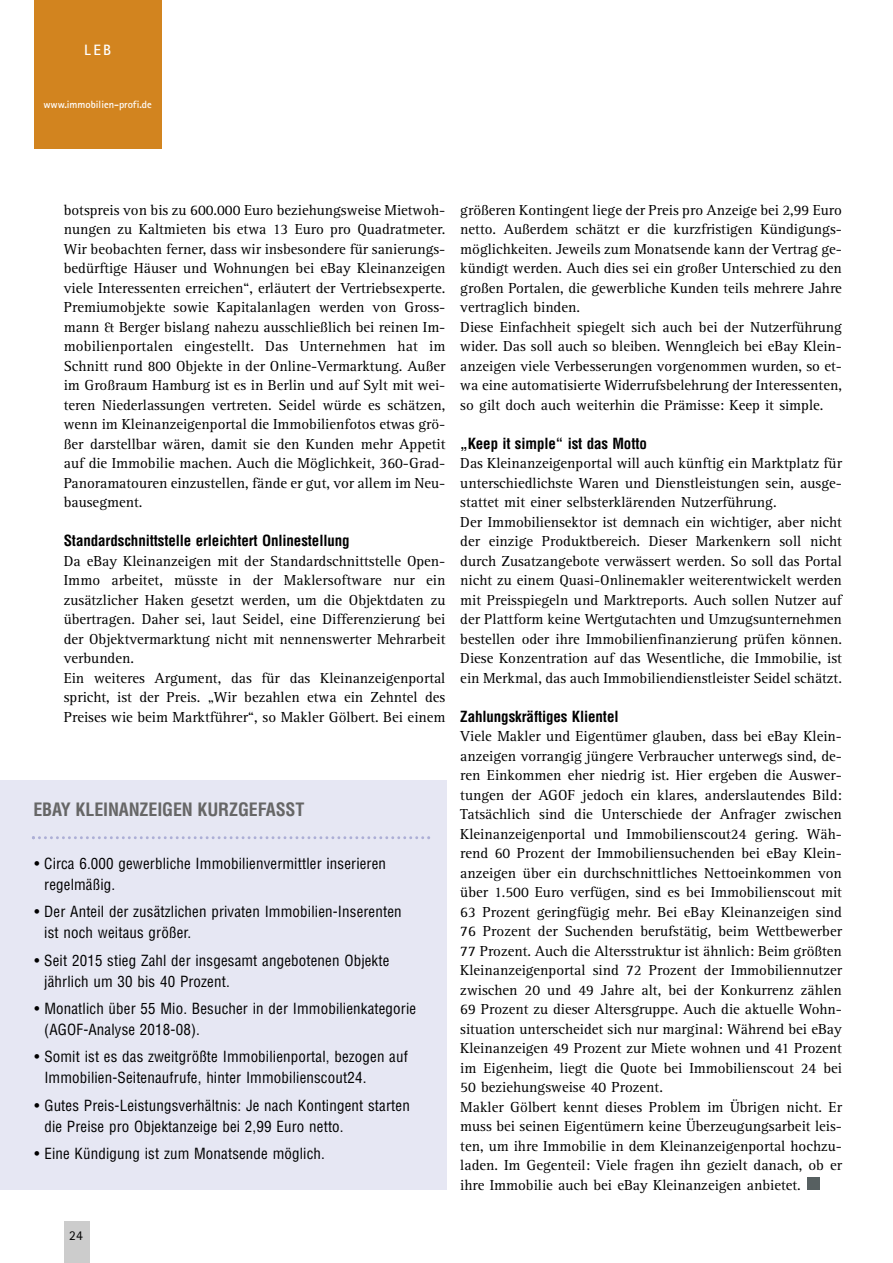
<style>
.page{position:relative;width:893px;height:1263px;background:#fff}
.page>*{position:absolute;margin:0;border:0;box-sizing:border-box;transform-origin:0 0}
.t1{font:700 condensed 18px "Helvetica";letter-spacing:-.01em;color:#666}
.t2{font:15px/19.5px "Rotis Serif";color:#000}
.t3{font:condensed 15px/21px "Helvetica";letter-spacing:.01em;color:#000}
.t4{font:700 condensed 15px "Helvetica";letter-spacing:-.01em;color:#000}
.t5{font:700 15px "Rotis Sans Serif";color:#fff}
.t6{font:13.5px "Rotis Sans Serif";color:#000}
.t7{font:700 10.5px "Rotis Sans Serif";color:#fff}
</style>
<div class="page">
<div style="left:64px;top:1220px;width:25px;height:43px;background:#ccc"></div>
<div style="left:808px;top:1177px;width:12px;height:13px;background:#576061"></div>
<div style="left:34px;top:0;width:128px;height:149px;background:#d2841f"></div>
<div style="left:0;top:780px;width:446px;height:409px;background:#e6e7f3"></div>
<svg style="left:32px;top:836px;width:398px;height:3px"></svg>
<p class="t5" style="left:84px;top:45px;width:29px">LEB</p>
<p class="t7" style="left:43px;top:101px;width:110px">www.immobilien-profi.de</p>
<p class="t2" style="left:64px;top:201px;width:383px;text-align:justify">botspreis von bis zu 600.000 Euro beziehungsweise Mietwoh&shy;nungen zu Kaltmieten bis etwa 13 Euro pro Quadratmeter.<br>Wir beobachten ferner, dass wir insbesondere für sanierungs&shy;bedürftige Häuser und Wohnungen bei eBay Kleinanzeigen viele Interessenten erreichen“, erläutert der Vertriebsexperte.<br>Premiumobjekte sowie Kapitalanlagen werden von Gross&shy;mann &amp; Berger bislang nahezu ausschließlich bei reinen Im&shy;mobilienportalen eingestellt. Das Unternehmen hat im Schnitt rund 800 Objekte in der Online-Vermarktung. Außer im Großraum Hamburg ist es in Berlin und auf Sylt mit wei&shy;teren Niederlassungen vertreten. Seidel würde es schätzen, wenn im Kleinanzeigenportal die Immobilienfotos etwas grö&shy;ßer darstellbar wären, damit sie den Kunden mehr Appetit auf die Immobilie machen. Auch die Möglichkeit, 360-Grad-Panoramatouren einzustellen, fände er gut, vor allem im Neu&shy;bausegment.</p>
<p class="t4" style="left:64px;top:532px;width:287px">Standardschnittstelle erleichtert Onlinestellung</p>
<p class="t2" style="left:64px;top:552px;width:383px">Da eBay Kleinanzeigen mit der Standardschnittstelle Open-Immo arbeitet, müsste in der Maklersoftware nur ein zusätzlicher Haken gesetzt werden, um die Objektdaten zu übertragen. Daher sei, laut Seidel, eine Differenzierung bei der Objektvermarktung nicht mit nennenswerter Mehrarbeit verbunden.<br>Ein weiteres Argument, das für das Kleinanzeigenportal spricht, ist der Preis. „Wir bezahlen etwa ein Zehntel des Preises wie beim Marktführer“, so Makler Gölbert. Bei einem</p>
<p class="t1" style="left:33px;top:799px;width:273px">EBAY KLEINANZEIGEN KURZGEFASST</p>
<p class="t3" style="left:44px;top:853px;width:343px;text-indent:-10px">• Circa 6.000 gewerbliche Immobilienvermittler inserieren regelmäßig.</p>
<p class="t3" style="left:44px;top:901px;width:359px;text-indent:-10px">• Der Anteil der zusätzlichen privaten Immobilien-Inserenten ist noch weitaus größer.</p>
<p class="t3" style="left:44px;top:950px;width:347px;text-indent:-10px">• Seit 2015 stieg Zahl der insgesamt angebotenen Objekte jährlich um 30 bis 40 Prozent.</p>
<p class="t3" style="left:44px;top:998px;width:373px;text-indent:-10px">• Monatlich über 55 Mio. Besucher in der Immobilienkategorie (AGOF-Analyse 2018-08).</p>
<p class="t3" style="left:44px;top:1047px;width:365px;text-indent:-10px">• Somit ist es das zweitgrößte Immobilienportal, bezogen auf<br>Immobilien-Seitenaufrufe, hinter Immobilienscout24.</p>
<p class="t3" style="left:44px;top:1095px;width:367px;text-indent:-10px">• Gutes Preis-Leistungsverhältnis: Je nach Kontingent starten die Preise pro Objektanzeige bei 2,99 Euro netto.</p>
<p class="t3" style="left:35px;top:1143px;width:292px">• Eine Kündigung ist zum Monatsende möglich.</p>
<p class="t2" style="left:460px;top:201px;width:383px">größeren Kontingent liege der Preis pro Anzeige bei 2,99 Euro netto. Außerdem schätzt er die kurzfristigen Kündigungs&shy;möglichkeiten. Jeweils zum Monatsende kann der Vertrag ge&shy;kündigt werden. Auch dies sei ein großer Unterschied zu den großen Portalen, die gewerbliche Kunden teils mehrere Jahre vertraglich binden.<br>Diese Einfachheit spiegelt sich auch bei der Nutzerführung wider. Das soll auch so bleiben. Wenngleich bei eBay Klein&shy;anzeigen viele Verbesserungen vorgenommen wurden, so et&shy;wa eine automatisierte Widerrufsbelehrung der Interessenten, so gilt doch auch weiterhin die Prämisse: Keep it simple.</p>
<p class="t4" style="left:460px;top:435px;width:188px">„Keep it simple“ ist das Motto</p>
<p class="t2" style="left:460px;top:455px;width:383px">Das Kleinanzeigenportal will auch künftig ein Marktplatz für unterschiedlichste Waren und Dienstleistungen sein, ausge&shy;stattet mit einer selbsterklärenden Nutzerführung.<br>Der Immobiliensektor ist demnach ein wichtiger, aber nicht der einzige Produktbereich. Dieser Markenkern soll nicht durch Zusatzangebote verwässert werden. So soll das Portal nicht zu einem Quasi-Onlinemakler weiterentwickelt werden mit Preisspiegeln und Marktreports. Auch sollen Nutzer auf der Plattform keine Wertgutachten und Umzugsunternehmen bestellen oder ihre Immobilienfinanzierung prüfen können.<br>Diese Konzentration auf das Wesentliche, die Immobilie, ist ein Merkmal, das auch Immobiliendienstleister Seidel schätzt.</p>
<p class="t4" style="left:460px;top:708px;width:160px">Zahlungskräftiges Klientel</p>
<p class="t2" style="left:460px;top:728px;width:383px">Viele Makler und Eigentümer glauben, dass bei eBay Klein&shy;anzeigen vorrangig jüngere Verbraucher unterwegs sind, de&shy;ren Einkommen eher niedrig ist. Hier ergeben die Auswer&shy;tungen der AGOF jedoch ein klares, anderslautendes Bild:<br>Tatsächlich sind die Unterschiede der Anfrager zwischen Kleinanzeigenportal und Immobilienscout24 gering. Wäh&shy;rend 60 Prozent der Immobiliensuchenden bei eBay Klein&shy;anzeigen über ein durchschnittliches Nettoeinkommen von über 1.500 Euro verfügen, sind es bei Immobilienscout mit 63 Prozent geringfügig mehr. Bei eBay Kleinanzeigen sind 76 Prozent der Suchenden berufstätig, beim Wettbewerber 77 Prozent. Auch die Altersstruktur ist ähnlich: Beim größten Kleinanzeigenportal sind 72 Prozent der Immobiliennutzer zwischen 20 und 49 Jahre alt, bei der Konkurrenz zählen 69 Prozent zu dieser Altersgruppe. Auch die aktuelle Wohn&shy;situation unterscheidet sich nur marginal: Während bei eBay Kleinanzeigen 49 Prozent zur Miete wohnen und 41 Prozent im Eigenheim, liegt die Quote bei Immobilienscout 24 bei 50 beziehungsweise 40 Prozent.<br>Makler Gölbert kennt dieses Problem im Übrigen nicht. Er muss bei seinen Eigentümern keine Überzeugungsarbeit leis&shy;ten, um ihre Immobilie in dem Kleinanzeigenportal hochzu&shy;laden. Im Gegenteil: Viele fragen ihn gezielt danach, ob er ihre Immobilie auch bei eBay Kleinanzeigen anbietet.</p>
<p class="t6" style="left:69px;top:1230px;width:15px">24</p>
</div>
